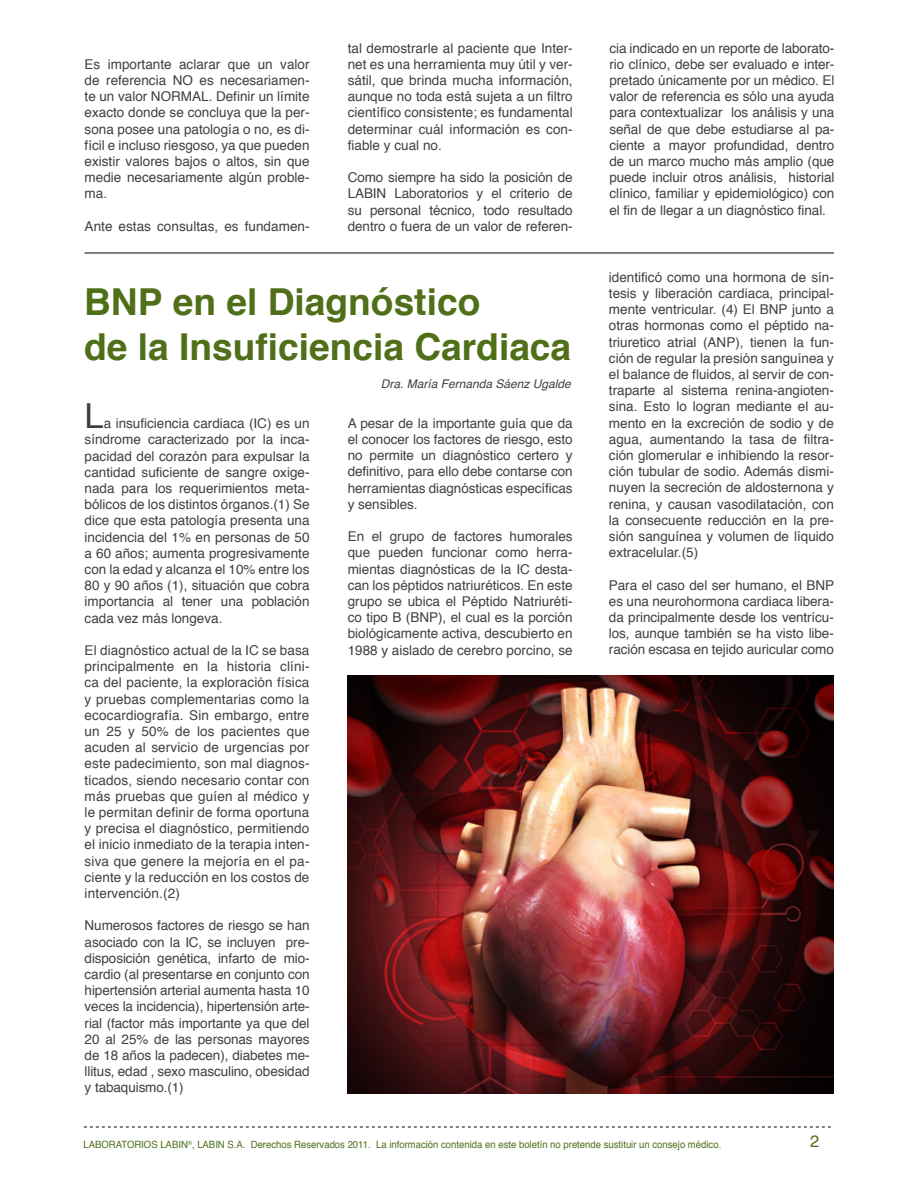
<style>
.page{position:relative;width:918px;height:1188px;background:#fff}
.page>*{position:absolute;margin:0;border:0;box-sizing:border-box;transform-origin:0 0}
.t1{font:700 37.2px/44.5px "Helvetica";color:#4f6f19}
.t2{font:34.5px "Helvetica";color:#414042}
.t3{font:16.5px "Helvetica";color:#4f6f19}
.t4{font:13.5px/16.2px "Helvetica";color:#414042;text-align:justify}
.t5{font:italic 12px "Helvetica";color:#414042}
.t6{font:10.05px "Helvetica";color:#4f6f19;scale:.95 1}
</style>
<div class="page">
<svg style="left:84px;top:1126px;width:747px;height:2px"></svg>
<hr style="left:85px;top:252px;width:749px;height:2px;background:#58595b">
<img style="left:348px;top:675px;width:486px;height:419px">
<p class="t4" style="left:85px;top:56px;width:226px">Es importante aclarar que un valor de referencia NO es necesariamen&shy;te un valor NORMAL. Definir un límite exacto donde se concluya que la per&shy;sona posee una patología o no, es di&shy;fícil e incluso riesgoso, ya que pueden existir valores bajos o altos, sin que medie necesariamente algún proble&shy;ma.</p>
<p class="t4" style="left:85px;top:218px;width:226px">Ante estas consultas, es fundamen-</p>
<p class="t4" style="left:348px;top:40px;width:227px">tal demostrarle al paciente que Inter&shy;net es una herramienta muy útil y ver&shy;sátil, que brinda mucha información, aunque no toda está sujeta a un filtro científico consistente; es fundamental determinar cuál información es con&shy;fiable y cual no.</p>
<p class="t4" style="left:348px;top:170px;width:227px">Como siempre ha sido la posición de LABIN Laboratorios y el criterio de su personal técnico, todo resultado dentro o fuera de un valor de referen-</p>
<h1 class="t1" style="left:84px;top:280px;width:489px">BNP en el Diagnóstico<br>de la Insuficiencia Cardiaca</h1>
<p class="t5" style="left:381px;top:375px;width:192px">Dra. María Fernanda Sáenz Ugalde</p>
<h2 class="t2" style="left:85px;top:389px;width:21px">L</h2>
<p class="t4" style="left:85px;top:416px;width:226px;text-indent:19px">a insuficiencia cardiaca (IC) es un síndrome caracterizado por la inca&shy;pacidad del corazón para expulsar la cantidad suficiente de sangre oxige&shy;nada para los requerimientos meta&shy;bólicos de los distintos órganos.(1) Se dice que esta patología presenta una incidencia del 1% en personas de 50 a 60 años; aumenta progresivamente con la edad y alcanza el 10% entre los 80 y 90 años (1), situación que cobra importancia al tener una población cada vez más longeva.</p>
<p class="t4" style="left:85px;top:643px;width:226px">El diagnóstico actual de la IC se basa principalmente en la historia clíni&shy;ca del paciente, la exploración física y pruebas complementarias como la ecocardiografía. Sin embargo, entre un 25 y 50% de los pacientes que acuden al servicio de urgencias por este padecimiento, son mal diagnos&shy;ticados, siendo necesario contar con más pruebas que guíen al médico y le permitan definir de forma oportuna y precisa el diagnóstico, permitiendo el inicio inmediato de la terapia inten&shy;siva que genere la mejoría en el pa&shy;ciente y la reducción en los costos de intervención.(2)</p>
<p class="t4" style="left:85px;top:918px;width:226px">Numerosos factores de riesgo se han asociado con la IC, se incluyen pre&shy;disposición genética, infarto de mio&shy;cardio (al presentarse en conjunto con hipertensión arterial aumenta hasta 10 veces la incidencia), hipertensión arte&shy;rial (factor más importante ya que del 20 al 25% de las personas mayores de 18 años la padecen), diabetes me&shy;llitus, edad , sexo masculino, obesidad y tabaquismo.(1)</p>
<p class="t4" style="left:348px;top:415px;width:227px">A pesar de la importante guía que da el conocer los factores de riesgo, esto no permite un diagnóstico certero y definitivo, para ello debe contarse con herramientas diagnósticas específicas y sensibles.</p>
<p class="t4" style="left:348px;top:529px;width:226px">En el grupo de factores humorales que pueden funcionar como herra&shy;mientas diagnósticas de la IC desta&shy;can los péptidos natriuréticos. En este grupo se ubica el Péptido Natriuréti&shy;co tipo B (BNP), el cual es la porción biológicamente activa, descubierto en 1988 y aislado de cerebro porcino, se</p>
<p class="t4" style="left:609px;top:40px;width:227px">cia indicado en un reporte de laborato&shy;rio clínico, debe ser evaluado e inter&shy;pretado únicamente por un médico. El valor de referencia es sólo una ayuda para contextualizar los análisis y una señal de que debe estudiarse al pa&shy;ciente a mayor profundidad, dentro de un marco mucho más amplio (que puede incluir otros análisis, historial clínico, familiar y epidemiológico) con el fin de llegar a un diagnóstico final.</p>
<p class="t4" style="left:609px;top:269px;width:226px">identificó como una hormona de sín&shy;tesis y liberación cardiaca, principal&shy;mente ventricular. (4) El BNP junto a otras hormonas como el péptido na&shy;triuretico atrial (ANP), tienen la fun&shy;ción de regular la presión sanguínea y el balance de fluidos, al servir de con&shy;traparte al sistema renina-angioten&shy;sina. Esto lo logran mediante el au&shy;mento en la excreción de sodio y de agua, aumentando la tasa de filtra&shy;ción glomerular e inhibiendo la resor&shy;ción tubular de sodio. Además dismi&shy;nuyen la secreción de aldosternona y renina, y causan vasodilatación, con la consecuente reducción en la pre&shy;sión sanguínea y volumen de líquido extracelular.(5)</p>
<p class="t4" style="left:609px;top:577px;width:227px">Para el caso del ser humano, el BNP es una neurohormona cardiaca libera&shy;da principalmente desde los ventrícu&shy;los, aunque también se ha visto libe&shy;ración escasa en tejido auricular como</p>
<p class="t6" style="left:83px;top:1136px;width:673px">LABORATORIOS LABIN<sup>®</sup>, LABIN S.A. Derechos Reservados 2011. La información contenida en este boletín no pretende sustituir un consejo médico.</p>
<p class="t3" style="left:810px;top:1129px;width:11px">2</p>
</div>
